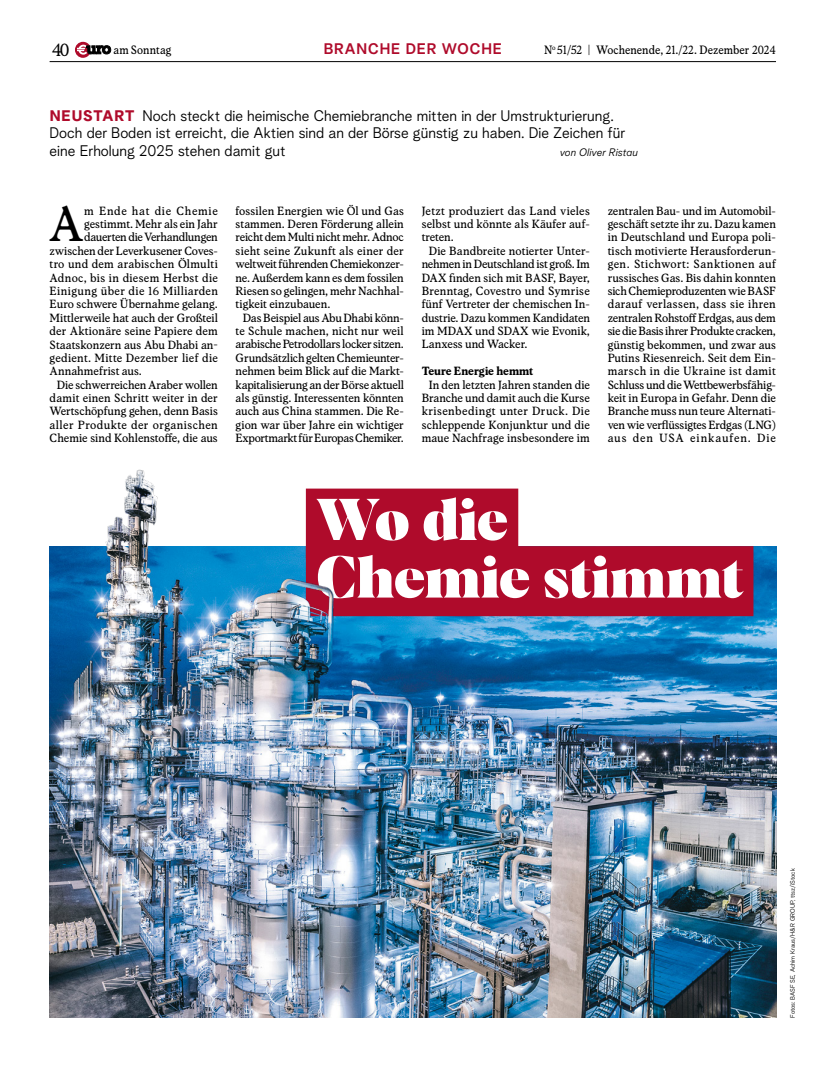
<style>
.page{position:relative;width:815px;height:1071px;background:#fff}
.page>*{position:absolute;margin:0;border:0;box-sizing:border-box;transform-origin:0 0}
.t1{font:900 57.5px/57.5px "Albra Display";color:#fff}
.t2{font:49px "Albra";color:#000}
.t3{font:17.5px "Albra";color:#000}
.t4{font:300 15px/17.5px "Albra Grotesk";color:#000}
.t5{font:15px "Albra Grotesk Semi";letter-spacing:.06em;color:#af0b2b}
.t6{font:11.75px "Albra";color:#000;scale:.95 1}
.t7{font:11.62px/13.4px "Albra";color:#000;text-align:justify}
.t8{font:11.62px "Albra";letter-spacing:.03em;color:#000}
.t9{font:11.62px "Albra";letter-spacing:.02em;color:#000}
.t10{font:11.62px "Albra";letter-spacing:.025em;color:#000}
.t11{font:11.62px "Albra";letter-spacing:-.03em;color:#000}
.t12{font:11.62px "Albra";letter-spacing:.05em;color:#000}
.t13{font:11.62px "Albra Book Semi";letter-spacing:-.01em;color:#000}
.t14{font:italic 300 10.62px "Albra Grotesk";letter-spacing:.01em;color:#000}
.t15{font:300 6.25px "Albra Grotesk";color:#000}
.s1{font-weight:700;color:#af0b2b}
</style>
<div class="page">
<hr style="left:50px;top:61px;width:726px;height:1px;background:#000">
<svg style="left:75px;top:42px;width:36px;height:16px"></svg>
<img style="left:50px;top:469px;width:726px;height:547px">
<h3 class="t3" style="left:52px;top:37px;width:19px">40</h3>
<p class="t6" style="left:113px;top:41px;width:63px">am Sonntag</p>
<p class="t5" style="left:324px;top:37px;width:180px">BRANCHE DER WOCHE</p>
<p class="t6" style="left:544px;top:41px;width:246px">N<sup>o</sup> 51/52 | Wochenende, 21./22. Dezember 2024</p>
<p class="t4" style="left:50px;top:105px;width:577px"><span class="s1">NEUSTART</span> Noch steckt die heimische Chemiebranche mitten in der Umstrukturierung.<br>Doch der Boden ist erreicht, die Aktien sind an der Börse günstig zu haben. Die Zeichen für eine Erholung 2025 stehen damit gut</p>
<p class="t14" style="left:560px;top:144px;width:80px">von Oliver Ristau</p>
<h2 class="t2" style="left:49px;top:188px;width:37px">A</h2>
<p class="t12" style="left:84px;top:202px;width:135px">m Ende hat die Chemie</p>
<p class="t7" style="left:84px;top:216px;width:135px">gestimmt. Mehr als ein Jahr</p>
<p class="t11" style="left:84px;top:229px;width:135px">dauerten die Verhandlungen</p>
<p class="t7" style="left:50px;top:243px;width:170px">zwischen der Leverkusener Coves-</p>
<p class="t7" style="left:50px;top:256px;width:170px">tro und dem arabischen Ölmulti</p>
<p class="t10" style="left:50px;top:269px;width:170px">Adnoc, bis in diesem Herbst die</p>
<p class="t8" style="left:50px;top:282px;width:170px">Einigung über die 16 Milliarden</p>
<p class="t7" style="left:50px;top:296px;width:170px">Euro schwere Übernahme gelang.</p>
<p class="t7" style="left:50px;top:310px;width:170px">Mittlerweile hat auch der Großteil</p>
<p class="t7" style="left:50px;top:323px;width:170px">der Aktionäre seine Papiere dem</p>
<p class="t7" style="left:50px;top:337px;width:170px">Staatskonzern aus Abu Dhabi an-</p>
<p class="t9" style="left:50px;top:349px;width:170px">gedient. Mitte Dezember lief die</p>
<p class="t7" style="left:50px;top:363px;width:94px">Annahmefrist aus.</p>
<p class="t7" style="left:57px;top:377px;width:163px">Die schwerreichen Araber wollen</p>
<p class="t7" style="left:50px;top:390px;width:170px">damit einen Schritt weiter in der</p>
<p class="t7" style="left:50px;top:403px;width:170px">Wertschöpfung gehen, denn Basis</p>
<p class="t8" style="left:50px;top:416px;width:170px">aller Produkte der organischen</p>
<p class="t7" style="left:50px;top:430px;width:170px">Chemie sind Kohlenstoffe, die aus</p>
<p class="t7" style="left:236px;top:203px;width:170px">fossilen Energien wie Öl und Gas stammen. Deren Förderung allein reicht dem Multi nicht mehr. Adnoc sieht seine Zukunft als einer der weltweit führenden Chemiekonzer&shy;ne. Außerdem kann es dem fossilen Riesen so gelingen, mehr Nachhal&shy;tigkeit einzubauen.</p>
<p class="t7" style="left:236px;top:310px;width:170px;text-indent:7px">Das Beispiel aus Abu Dhabi könn&shy;te Schule machen, nicht nur weil arabische Petrodollars locker sitzen.<br>Grundsätzlich gelten Chemieunter&shy;nehmen beim Blick auf die Markt&shy;kapitalisierung an der Börse aktuell als günstig. Interessenten könnten auch aus China stammen. Die Re&shy;gion war über Jahre ein wichtiger Exportmarkt für Europas Chemiker.</p>
<p class="t7" style="left:422px;top:203px;width:170px">Jetzt produziert das Land vieles selbst und könnte als Käufer auf&shy;treten.</p>
<p class="t7" style="left:422px;top:243px;width:170px;text-indent:7px">Die Bandbreite notierter Unter&shy;nehmen in Deutschland ist groß. Im DAX finden sich mit BASF, Bayer, Brenntag, Covestro und Symrise fünf Vertreter der chemischen In&shy;dustrie. Dazu kommen Kandidaten im MDAX und SDAX wie Evonik, Lanxess und Wacker.</p>
<p class="t13" style="left:422px;top:362px;width:113px">Teure Energie hemmt</p>
<p class="t7" style="left:422px;top:377px;width:170px;text-indent:7px">In den letzten Jahren standen die Branche und damit auch die Kurse krisenbedingt unter Druck. Die schleppende Konjunktur und die maue Nachfrage insbesondere im</p>
<p class="t7" style="left:608px;top:203px;width:170px">zentralen Bau- und im Automobil&shy;geschäft setzte ihr zu. Dazu kamen in Deutschland und Europa poli&shy;tisch motivierte Herausforderun&shy;gen. Stichwort: Sanktionen auf russisches Gas. Bis dahin konnten sich Chemieproduzenten wie BASF darauf verlassen, dass sie ihren zentralen Rohstoff Erdgas, aus dem sie die Basis ihrer Produkte cracken, günstig bekommen, und zwar aus Putins Riesenreich. Seit dem Ein&shy;marsch in die Ukraine ist damit Schluss und die Wettbewerbsfähig&shy;keit in Europa in Gefahr. Denn die Branche muss nun teure Alternati&shy;ven wie verflüssigtes Erdgas (LNG) aus den USA einkaufen. Die</p>
<h1 class="t1" style="left:316px;top:488px;width:428px">Wo die<br>Chemie stimmt</h1>
<p class="t15" style="left:788px;top:1017px;width:151px;rotate:-90deg">Fotos: BASF SE, Achim Kraus/H&amp;R GROUP, ttsz/iStock</p>
</div>
